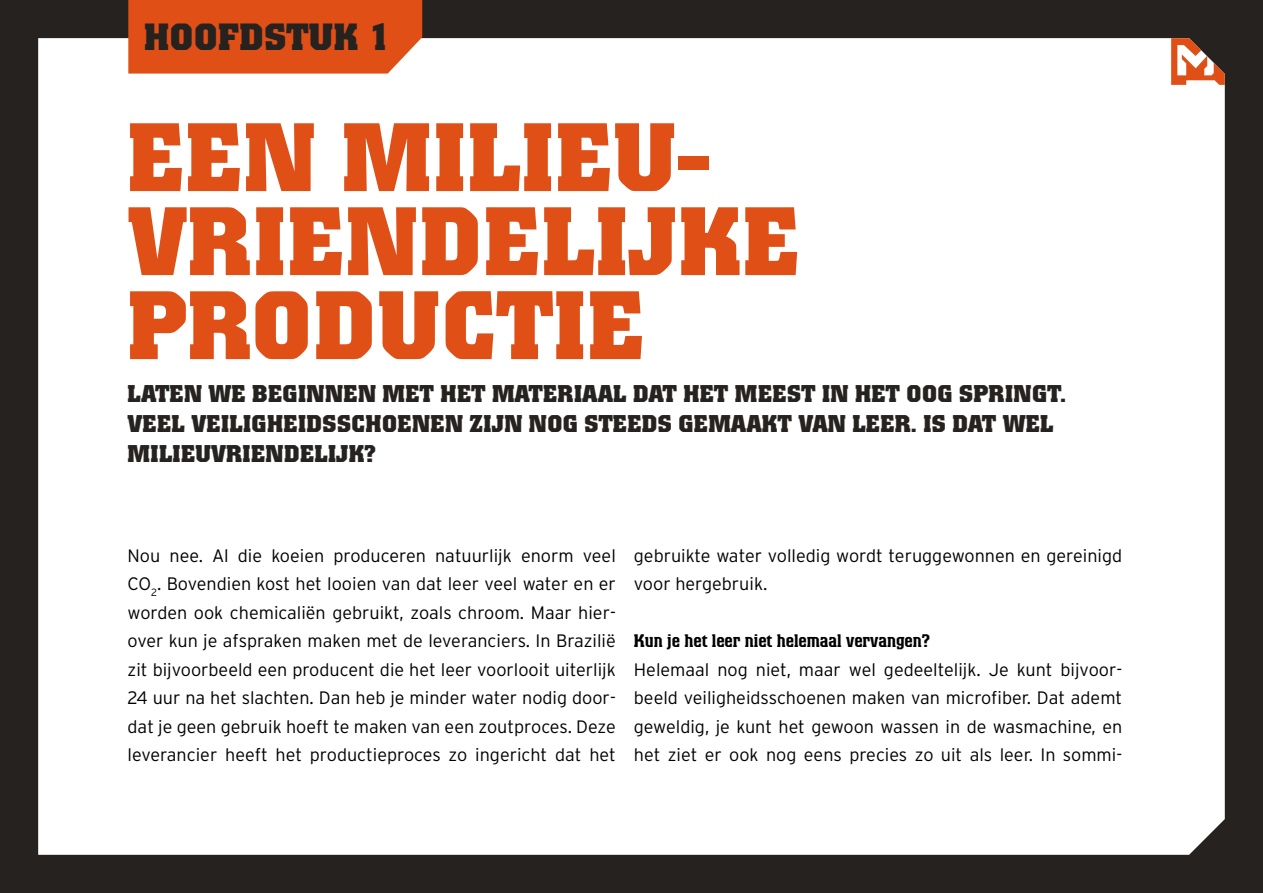
<style>
.page{position:relative;width:1263px;height:893px;background:#fff}
.page>*{position:absolute;margin:0;border:0;box-sizing:border-box;transform-origin:0 0}
.t1{font:700 96px/84px "Colossalis";letter-spacing:.02em;color:#e04f16}
.t2{font:700 37.5px "Colossalis";letter-spacing:.02em;color:#262220}
.t3{font:700 24px/30px "Colossalis";letter-spacing:.02em;color:#262220}
.t4{font:300 18px/28.5px "Interstate";color:#000;text-align:justify}
.t5{font:500 18px "Colossalis";color:#000}
</style>
<div class="page">
<div style="left:0;top:0;width:1262px;height:892px;background:#262220"></div>
<div style="left:38px;top:38px;width:1187px;height:817px;background:#fff"></div>
<svg style="left:1171px;top:38px;width:54px;height:47px"></svg>
<div style="left:128px;top:0;width:294px;height:74px;background:#e04f16"></div>
<h2 class="t2" style="left:144px;top:15px;width:248px">HOOFDSTUK 1</h2>
<h1 class="t1" style="left:128px;top:116px;width:673px">EEN MILIEU-<br>VRIENDELIJKE<br>PRODUCTIE</h1>
<h3 class="t3" style="left:128px;top:379px;width:940px">LATEN WE BEGINNEN MET HET MATERIAAL DAT HET MEEST IN HET OOG SPRINGT.<br>VEEL VEILIGHEIDSSCHOENEN ZIJN NOG STEEDS GEMAAKT VAN LEER. IS DAT WEL<br>MILIEUVRIENDELIJK?</h3>
<p class="t4" style="left:128px;top:541px;width:490px">Nou nee. Al die koeien produceren natuurlijk enorm veel CO<sub>2</sub>. Bovendien kost het looien van dat leer veel water en er worden ook chemicaliën gebruikt, zoals chroom. Maar hier&shy;over kun je afspraken maken met de leveranciers. In Brazilië zit bijvoorbeeld een producent die het leer voorlooit uiterlijk 24 uur na het slachten. Dan heb je minder water nodig door&shy;dat je geen gebruik hoeft te maken van een zoutproces. Deze leverancier heeft het productieproces zo ingericht dat het</p>
<p class="t4" style="left:634px;top:541px;width:490px">gebruikte water volledig wordt teruggewonnen en gereinigd voor hergebruik.</p>
<p class="t5" style="left:634px;top:631px;width:298px">Kun je het leer niet helemaal vervangen?</p>
<p class="t4" style="left:634px;top:655px;width:490px">Helemaal nog niet, maar wel gedeeltelijk. Je kunt bijvoor&shy;beeld veiligheidsschoenen maken van microfiber. Dat ademt geweldig, je kunt het gewoon wassen in de wasmachine, en het ziet er ook nog eens precies zo uit als leer. In sommi-</p>
</div>
